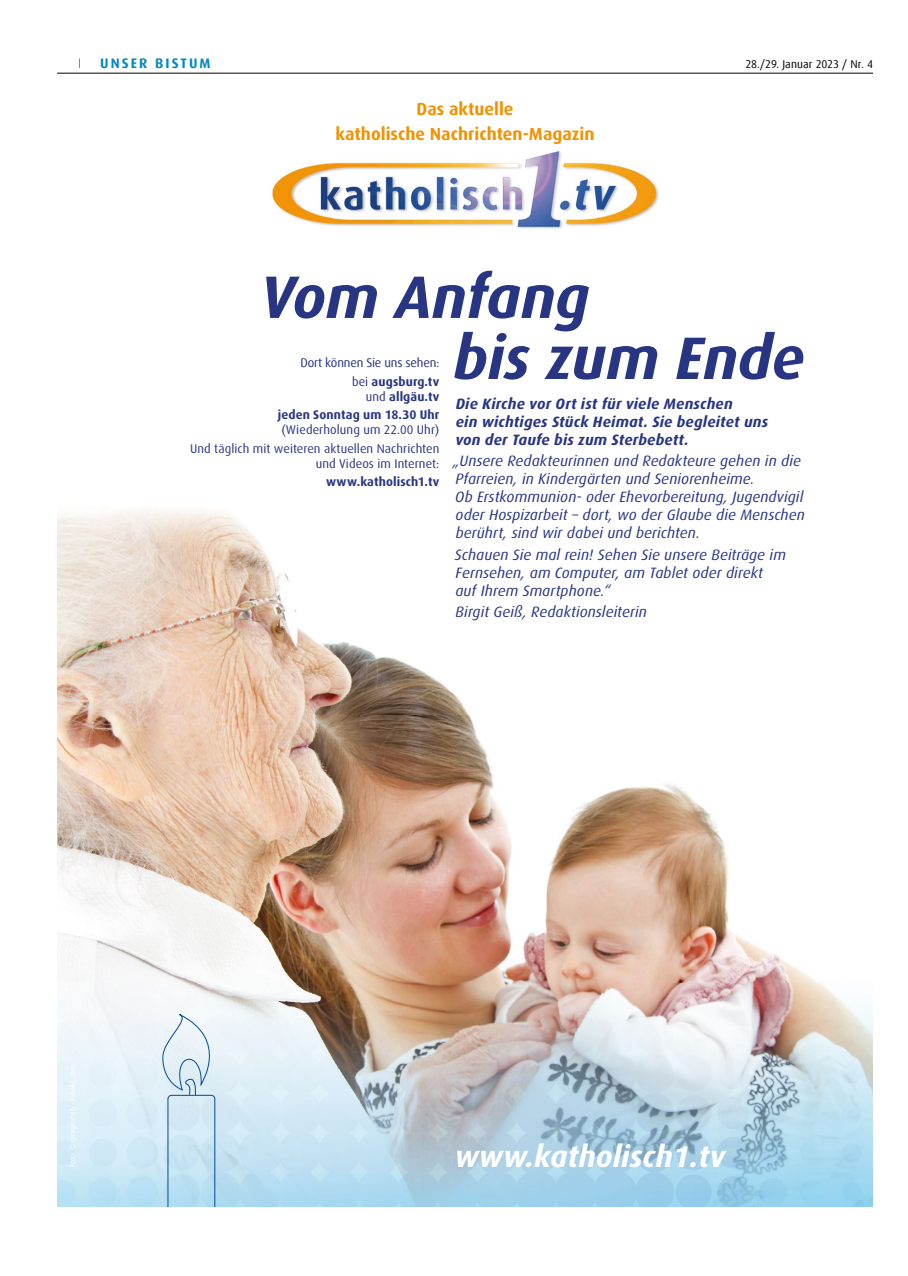
<style>
.page{position:relative;width:908px;height:1276px;background:#fff}
.page>*{position:absolute;margin:0;border:0;box-sizing:border-box;transform-origin:0 0}
.t1{font:italic 700 60px/61px "Dax";letter-spacing:-.005em;color:#283583}
.t2{font:italic 700 30px "Dax";color:#fff}
.t3{font:700 17.5px/24.5px "Dax";color:#f39200;text-align:center}
.t4{font:italic 15px/18px "Dax";letter-spacing:.01em;color:#283583}
.t5{font:italic 700 15px/18px "Dax";letter-spacing:.015em;color:#283583}
.t6{font:700 13.75px "Dax Offc Pro";letter-spacing:.15em;color:#0088c3}
.t7{font:12.5px/18.5px "Dax";letter-spacing:.005em;color:#283583;text-align:right}
.t8{font:700 12.5px/15px "Dax";letter-spacing:.01em;color:#283583;text-align:right}
.t9{font:12.5px "Dax Offc Pro";letter-spacing:-.015em;color:#283583}
.t10{font:11.25px "Dax Offc Pro";letter-spacing:.005em;color:#000}
.s1{font-weight:400}
</style>
<div class="page">
<hr style="left:57px;top:73px;width:815px;height:1px;background:#000">
<img style="left:57px;top:151px;width:815px;height:1055px">
<svg style="left:162px;top:1014px;width:68px;height:192px;background:#cbe2f0"></svg>
<p class="t6" style="left:100px;top:54px;width:112px">UNSER BISTUM</p>
<p class="t10" style="left:745px;top:57px;width:129px">28./29. Januar 2023 / Nr. 4</p>
<p class="t3" style="left:335px;top:97px;width:260px">Das aktuelle<br>katholische Nachrichten-Magazin</p>
<h1 class="t1" style="left:453px;top:267px;width:352px;text-indent:-193px">Vom Anfang<br>bis zum Ende</h1>
<p class="t5" style="left:455px;top:394px;width:314px">Die Kirche vor Ort ist für viele Menschen<br>ein wichtiges Stück Heimat. Sie begleitet uns von der Taufe bis zum Sterbebett.</p>
<p class="t4" style="left:452px;top:452px;width:353px">„Unsere Redakteurinnen und Redakteure gehen in die Pfarreien, in Kindergärten und Seniorenheime.<br>Ob Erstkommunion- oder Ehevorbereitung, Jugendvigil oder Hospizarbeit – dort, wo der Glaube die Menschen berührt, sind wir dabei und berichten.</p>
<p class="t4" style="left:454px;top:546px;width:332px">Schauen Sie mal rein! Sehen Sie unsere Beiträge im<br>Fernsehen, am Computer, am Tablet oder direkt auf Ihrem Smartphone.“</p>
<p class="t4" style="left:455px;top:603px;width:193px">Birgit Geiß, Redaktionsleiterin</p>
<p class="t9" style="left:300px;top:355px;width:140px">Dort können Sie uns sehen:</p>
<p class="t8" style="left:352px;top:374px;width:89px"><span class="s1">bei</span> augsburg.tv <span class="s1">und</span> allgäu.tv</p>
<p class="t8" style="left:278px;top:407px;width:163px">jeden Sonntag um 18.30 Uhr</p>
<p class="t7" style="left:190px;top:421px;width:251px">(Wiederholung um 22.00 Uhr)<br>Und täglich mit weiteren aktuellen Nachrichten</p>
<p class="t7" style="left:315px;top:454px;width:125px">und Videos im Internet:</p>
<p class="t8" style="left:326px;top:474px;width:115px">www.katholisch1.tv</p>
<h2 class="t2" style="left:454px;top:1139px;width:272px">www.katholisch1.tv</h2>
</div>
